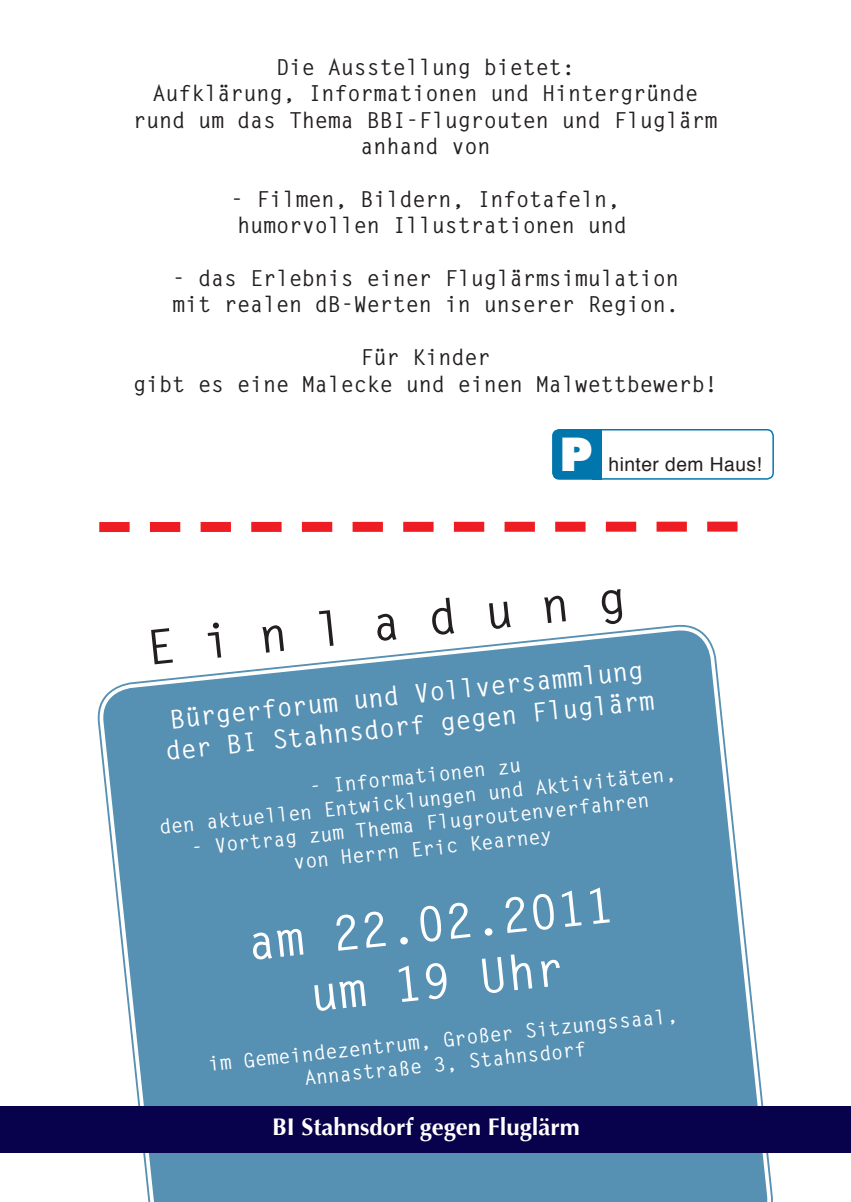
<style>
.page{position:relative;width:851px;height:1202px;background:#fff}
.page>*{position:absolute;margin:0;border:0;box-sizing:border-box;transform-origin:0 0}
.t1{font:700 48px/57.6px "Letter Gothic Std";color:#fff;text-align:center}
.t2{font:700 48px "Letter Gothic Std";color:#231f20}
.t3{font:800 44.2px "Futura LT";color:#fff}
.t4{font:700 26px/31.2px "Letter Gothic Std";color:#fff}
.t5{font:700 24px "Optima";color:#fff}
.t6{font:700 22px/26.4px "Letter Gothic Std";letter-spacing:-.01em;color:#231f20;text-align:center}
.t7{font:700 20px/24px "Letter Gothic Std";color:#fff;text-align:center}
.t8{font:19.2px "Helvetica";letter-spacing:.025em;color:#231f20}
</style>
<div class="page">
<svg style="left:98px;top:625px;width:674px;height:577px;background:#6d9fbd"></svg>
<svg style="left:99px;top:522px;width:638px;height:10px"></svg>
<div style="left:0;top:1106px;width:850px;height:47px;background:#08014c"></div>
<div style="left:552px;top:429px;width:221px;height:51px;border:1px solid #0076ac;border-radius:6px"></div>
<div style="left:552px;top:430px;width:49px;height:49px;background:#0076ac;border-radius:6px"></div>
<div style="left:592px;top:430px;width:9px;height:49px;background:#0076ac"></div>
<p class="t6" style="left:133px;top:54px;width:586px">Die Ausstellung bietet:<br>Aufklärung, Informationen und Hintergründe rund um das Thema BBI-Flugrouten und Fluglärm anhand von</p>
<p class="t6" style="left:230px;top:186px;width:398px;text-align:left">- Filmen, Bildern, Infotafeln, humorvollen Illustrationen und</p>
<p class="t6" style="left:172px;top:265px;width:508px;text-align:left">- das Erlebnis einer Fluglärmsimulation mit realen dB-Werten in unserer Region.</p>
<p class="t6" style="left:133px;top:344px;width:586px">Für Kinder<br>gibt es eine Malecke und einen Malwettbewerb!</p>
<h2 class="t3" style="left:560px;top:426px;width:34px">P</h2>
<p class="t8" style="left:608px;top:448px;width:155px">hinter dem Haus!</p>
<h1 class="t2" style="left:143px;top:619px;width:483px;rotate:-6deg">E i n l a d u n g</h1>
<p class="t4" style="left:161px;top:705px;width:493px;rotate:-6deg">Bürgerforum und Vollversammlung der BI Stahnsdorf gegen Fluglärm</p>
<p class="t7" style="left:155px;top:792px;width:521px;rotate:-6deg">- Informationen zu<br>den aktuellen Entwicklungen und Aktivitäten,</p>
<p class="t7" style="left:190px;top:836px;width:462px;line-height:24.8px;rotate:-6deg">- Vortrag zum Thema Flugroutenverfahren von Herrn Eric Kearney</p>
<h1 class="t1" style="left:244px;top:915px;width:370px;rotate:-6deg">am 22.02.2011 um 19 Uhr</h1>
<p class="t7" style="left:207px;top:1053px;width:474px;rotate:-6deg">im Gemeindezentrum, Großer Sitzungssaal,<br>Annastraße 3, Stahnsdorf</p>
<p class="t5" style="left:272px;top:1113px;width:309px">BI Stahnsdorf gegen Fluglärm</p>
</div>
